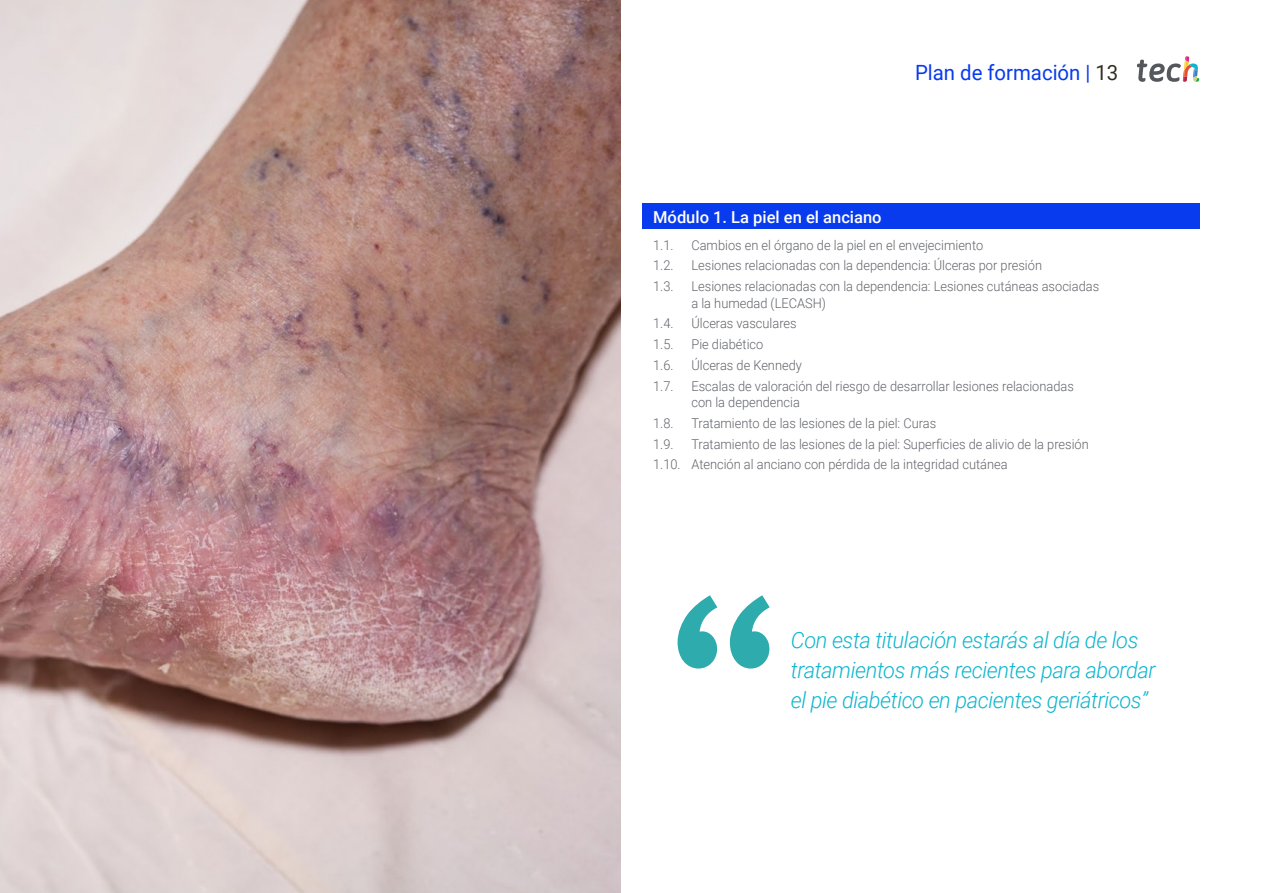
<style>
.page{position:relative;width:1263px;height:893px;background:#fff}
.page>*{position:absolute;margin:0;border:0;box-sizing:border-box;transform-origin:0 0}
.t1{font:italic 300 22.5px/30px "Roboto";letter-spacing:-.02em;color:#0fb6cf}
.t2{font:21px "Roboto";color:#083bee}
.t3{font:500 16.5px "Roboto";color:#fff}
.t4{font:300 13.5px/16.5px "Roboto";color:#61646a;scale:.95 1}
.s1{color:#312e20}
</style>
<div class="page">
<img style="left:0;top:0;width:621px;height:893px">
<div style="left:642px;top:204px;width:557px;height:25px;background:#083bee"></div>
<svg style="left:1137px;top:56px;width:62px;height:26px"></svg>
<svg style="left:677px;top:595px;width:93px;height:73px"></svg>
<h2 class="t2" style="left:915px;top:57px;width:205px">Plan de formación | <span class="s1">13</span></h2>
<p class="t3" style="left:653px;top:205px;width:230px">Módulo 1. La piel en el anciano</p>
<p class="t4" style="left:653px;top:236px;width:23px">1.1.</p>
<p class="t4" style="left:691px;top:236px;width:309px">Cambios en el órgano de la piel en el envejecimiento</p>
<p class="t4" style="left:653px;top:257px;width:23px">1.2.</p>
<p class="t4" style="left:691px;top:257px;width:371px">Lesiones relacionadas con la dependencia: Úlceras por presión</p>
<p class="t4" style="left:653px;top:278px;width:23px">1.3.</p>
<p class="t4" style="left:691px;top:278px;width:431px">Lesiones relacionadas con la dependencia: Lesiones cutáneas asociadas a la humedad (LECASH)</p>
<p class="t4" style="left:653px;top:315px;width:23px">1.4.</p>
<p class="t4" style="left:691px;top:315px;width:112px">Úlceras vasculares</p>
<p class="t4" style="left:653px;top:336px;width:23px">1.5.</p>
<p class="t4" style="left:691px;top:336px;width:77px">Pie diabético</p>
<p class="t4" style="left:653px;top:356px;width:23px">1.6.</p>
<p class="t4" style="left:691px;top:356px;width:118px">Úlceras de Kennedy</p>
<p class="t4" style="left:653px;top:377px;width:23px">1.7.</p>
<p class="t4" style="left:691px;top:377px;width:404px">Escalas de valoración del riesgo de desarrollar lesiones relacionadas con la dependencia</p>
<p class="t4" style="left:653px;top:414px;width:23px">1.8.</p>
<p class="t4" style="left:691px;top:414px;width:259px">Tratamiento de las lesiones de la piel: Curas</p>
<p class="t4" style="left:653px;top:435px;width:23px">1.9.</p>
<p class="t4" style="left:653px;top:433px;width:460px;line-height:20.7px;text-indent:38px">Tratamiento de las lesiones de la piel: Superficies de alivio de la presión<br>1.10. Atención al anciano con pérdida de la integridad cutánea</p>
<h1 class="t1" style="left:791px;top:624px;width:366px">Con esta titulación estarás al día de los tratamientos más recientes para abordar el pie diabético en pacientes geriátricos”</h1>
</div>
